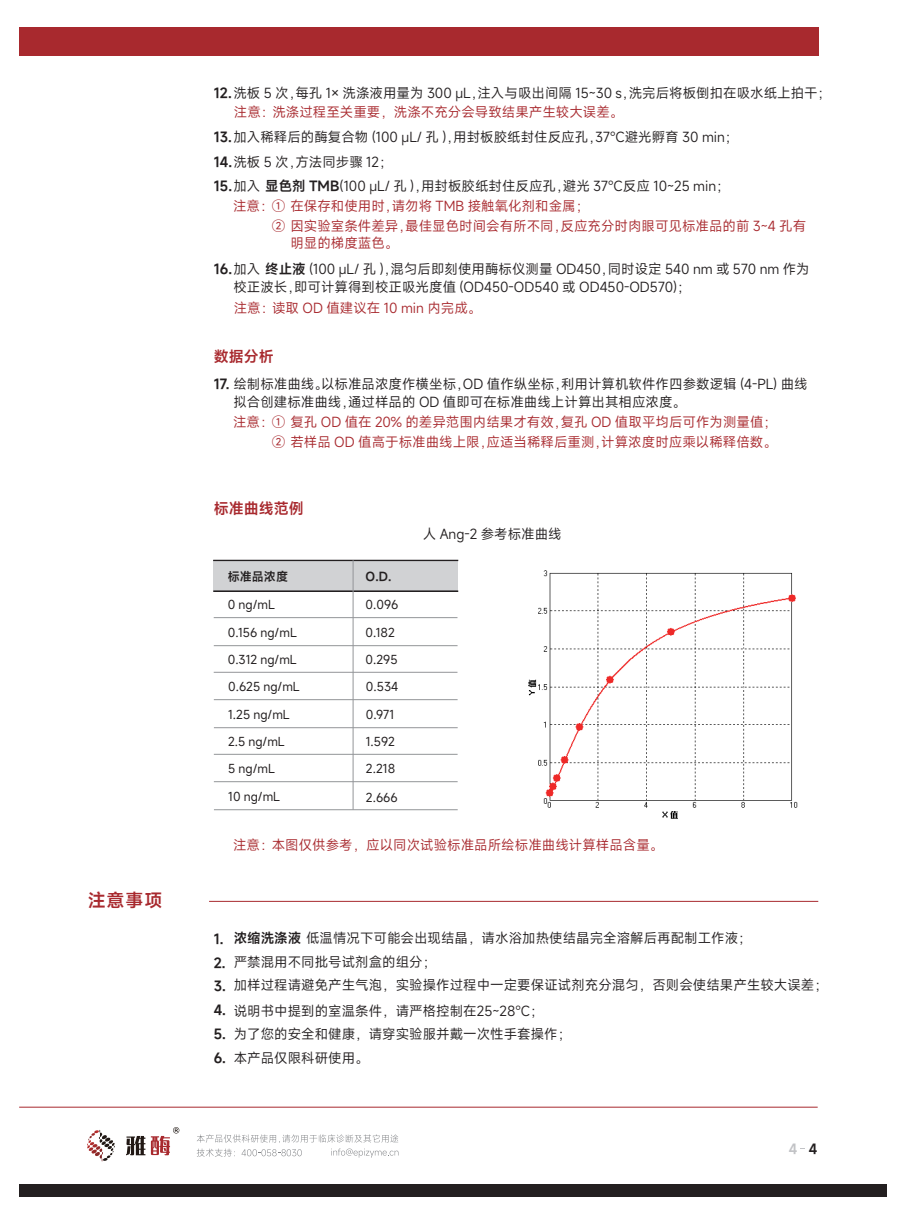
<style>
.page{position:relative;width:906px;height:1225px;background:#fff}
.page>*{position:absolute;margin:0;border:0;box-sizing:border-box;transform-origin:0 0}
.t1{font:600 18px "Mi Sans";color:#a8292e}
.t2{font:600 15px "Mi Sans";color:#a8292e}
.t3{font:13.5px/18px "Mi Sans";color:#231f20}
.t4{font:13.5px/20.2px "Mi Sans";color:#a8292e}
.t5{font:600 13.5px/24px "Mi Sans";color:#231f20}
.t6{font:600 13.5px "Mi Sans";color:#c2c3c6}
.t7{font:12px "Mi Sans";color:#231f20}
.t8{font:600 12px "Mi Sans";color:#231f20}
.s1{font-weight:600}
.s2{color:#a8292e}
.s3{color:#231f20}
</style>
<div class="page">
<hr style="left:19px;top:1106px;width:798px;height:1px;background:#a8292e">
<div style="left:19px;top:1184px;width:867px;height:13px;background:#231f20"></div>
<svg style="left:87px;top:1130px;width:28px;height:31px"></svg>
<svg style="left:126px;top:1136px;width:19px;height:19px"></svg>
<svg style="left:151px;top:1127px;width:28px;height:28px"></svg>
<svg style="left:197px;top:1134px;width:201px;height:23px"></svg>
<hr style="left:209px;top:901px;width:609px;height:1px;background:#a8292e">
<div style="left:19px;top:27px;width:799px;height:29px;background:#a8292e"></div>
<div style="left:214px;top:560px;width:244px;height:31px;background:#d1d2d4"></div>
<div style="left:213px;top:560px;width:245px;height:1px;border:1px solid #231f20"></div>
<div style="left:213px;top:591px;width:245px;height:1px;border:1px solid #231f20"></div>
<hr style="left:353px;top:560px;width:1px;height:249px;background:#939598">
<hr style="left:214px;top:617px;width:243px;height:1px;background:#939598">
<hr style="left:214px;top:645px;width:243px;height:1px;background:#939598">
<hr style="left:214px;top:672px;width:243px;height:1px;background:#939598">
<hr style="left:214px;top:699px;width:243px;height:1px;background:#939598">
<hr style="left:214px;top:727px;width:244px;height:1px;background:#939598">
<hr style="left:214px;top:754px;width:243px;height:1px;background:#939598">
<hr style="left:214px;top:781px;width:243px;height:1px;background:#939598">
<hr style="left:214px;top:809px;width:244px;height:1px;background:#939598">
<img style="left:528px;top:570px;width:270px;height:249px">
<h1 class="t1" style="left:88px;top:888px;width:76px">注意事项</h1>
<p class="t3" style="left:234px;top:83px;width:598px;line-height:19.2px;text-indent:-20px"><span class="s1">12.</span>洗板 5 次，每孔 1× 洗涤液用量为 300 μL，注入与吸出间隔 15~30 s，洗完后将板倒扣在吸水纸上拍干；<span class="s2">注意：洗涤过程至关重要，洗涤不充分会导致结果产生较大误差。</span></p>
<p class="t3" style="left:214px;top:125px;width:526px;line-height:24.8px"><span class="s1">13.</span>加入稀释后的酶复合物 (100 μL/ 孔 )，用封板胶纸封住反应孔，37℃避光孵育 30 min；<br><span class="s1">14.</span>洗板 5 次，方法同步骤 12；</p>
<p class="t3" style="left:214px;top:177px;width:517px"><span class="s1">15.</span>加入 <span class="s1">显色剂 TMB</span>(100 μL/ 孔 )，用封板胶纸封住反应孔，避光 37℃反应 10~25 min；</p>
<p class="t4" style="left:272px;top:196px;width:536px;text-indent:-39px">注意：① 在保存和使用时，请勿将 TMB 接触氧化剂和金属；<br>② 因实验室条件差异，最佳显色时间会有所不同，反应充分时肉眼可见标准品的前 3~4 孔有</p>
<p class="t4" style="left:290px;top:233px;width:109px">明显的梯度蓝色。</p>
<p class="t3" style="left:233px;top:259px;width:578px;text-indent:-20px"><span class="s1">16.</span>加入 <span class="s1">终止液</span> (100 μL/ 孔 )，混匀后即刻使用酶标仪测量 OD450，同时设定 540 nm 或 570 nm 作为校正波长，即可计算得到校正吸光度值 (OD450-OD540 或 OD450-OD570)；</p>
<p class="t4" style="left:234px;top:298px;width:249px">注意：读取 OD 值建议在 10 min 内完成。</p>
<p class="t2" style="left:214px;top:346px;width:61px">数据分析</p>
<p class="t3" style="left:233px;top:375px;width:576px;text-indent:-20px"><span class="s1">17.</span> 绘制标准曲线。以标准品浓度作横坐标，OD 值作纵坐标，利用计算机软件作四参数逻辑 (4-PL) 曲线拟合创建标准曲线，通过样品的 OD 值即可在标准曲线上计算出其相应浓度。</p>
<p class="t4" style="left:233px;top:412px;width:545px;line-height:19.4px;text-align:right">注意：① 复孔 OD 值在 20% 的差异范围内结果才有效，复孔 OD 值取平均后可作为测量值；<br>② 若样品 OD 值高于标准曲线上限，应适当稀释后重测，计算浓度时应乘以稀释倍数。</p>
<p class="t2" style="left:214px;top:498px;width:91px">标准曲线范例</p>
<p class="t8" style="left:228px;top:568px;width:62px">标准品浓度</p>
<p class="t8" style="left:366px;top:568px;width:27px">O.D.</p>
<p class="t7" style="left:228px;top:596px;width:48px">0 ng/mL</p>
<p class="t7" style="left:228px;top:625px;width:70px">0.156 ng/mL</p>
<p class="t7" style="left:366px;top:596px;width:34px">0.096</p>
<p class="t7" style="left:366px;top:625px;width:31px">0.182</p>
<p class="t7" style="left:228px;top:651px;width:70px">0.312 ng/mL</p>
<p class="t7" style="left:365px;top:651px;width:34px">0.295</p>
<p class="t7" style="left:228px;top:678px;width:73px">0.625 ng/mL</p>
<p class="t7" style="left:228px;top:707px;width:63px">1.25 ng/mL</p>
<p class="t7" style="left:366px;top:678px;width:34px">0.534</p>
<p class="t7" style="left:366px;top:707px;width:30px">0.971</p>
<p class="t7" style="left:228px;top:733px;width:58px">2.5 ng/mL</p>
<p class="t7" style="left:366px;top:733px;width:31px">1.592</p>
<p class="t7" style="left:228px;top:760px;width:48px">5 ng/mL</p>
<p class="t7" style="left:228px;top:789px;width:53px">10 ng/mL</p>
<p class="t7" style="left:366px;top:760px;width:31px">2.218</p>
<p class="t7" style="left:366px;top:789px;width:33px">2.666</p>
<p class="t3" style="left:423px;top:525px;width:140px">人 Ang-2 参考标准曲线</p>
<p class="t4" style="left:233px;top:835px;width:432px">注意：本图仅供参考，应以同次试验标准品所绘标准曲线计算样品含量。</p>
<p class="t3" style="left:234px;top:926px;width:519px;line-height:24px"><span class="s1">浓缩洗涤液</span> 低温情况下可能会出现结晶，请水浴加热使结晶完全溶解后再配制工作液；严禁混用不同批号试剂盒的组分；</p>
<p class="t3" style="left:234px;top:1001px;width:311px">说明书中提到的室温条件，请严格控制在25~28℃；</p>
<p class="t5" style="left:214px;top:926px;width:14px">1.<br>2.<br>3.<br>4.</p>
<p class="t3" style="left:214px;top:1025px;width:359px"><span class="s1">5.</span> 为了您的安全和健康，请穿实验服并戴一次性手套操作；</p>
<p class="t3" style="left:214px;top:1049px;width:156px"><span class="s1">6.</span> 本产品仅限科研使用。</p>
<p class="t3" style="left:234px;top:976px;width:595px">加样过程请避免产生气泡，实验操作过程中一定要保证试剂充分混匀，否则会使结果产生较大误差；</p>
<p class="t6" style="left:788px;top:1139px;width:30px">4 <span class="s3">4</span></p>
</div>
